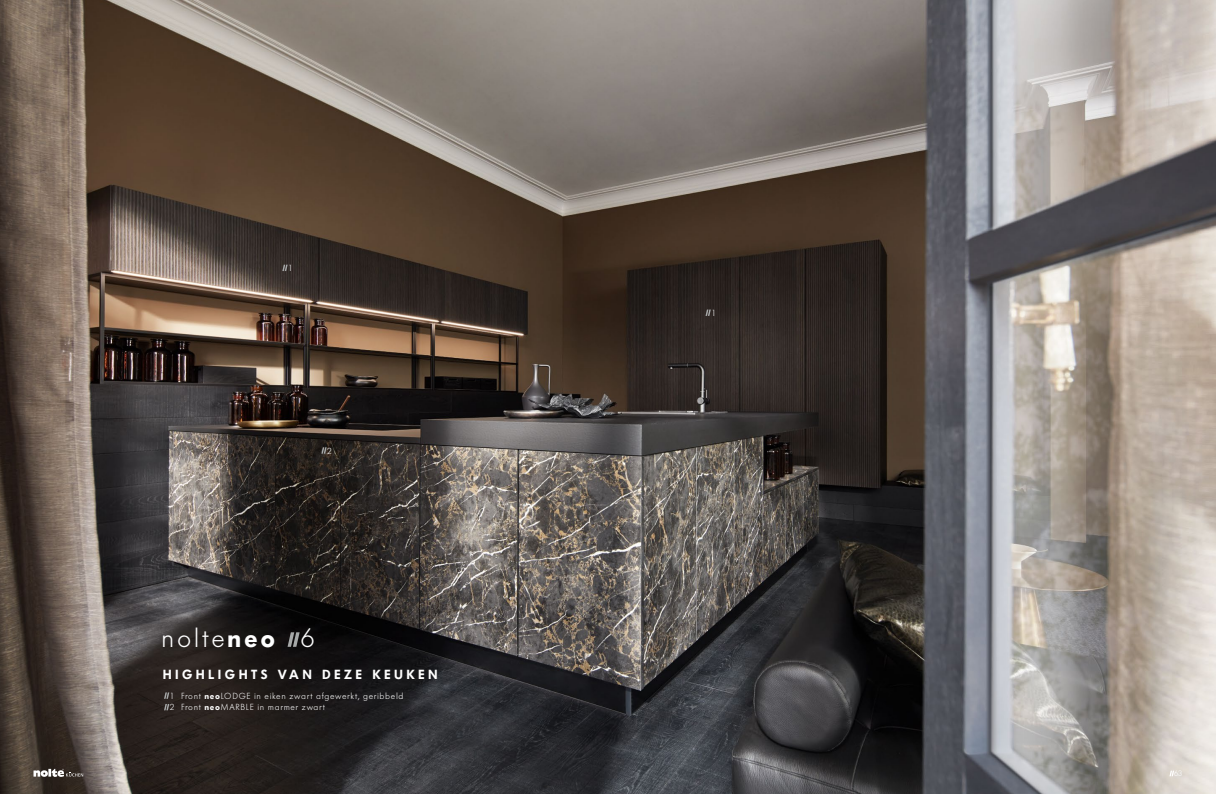
<style>
.page{position:relative;width:1216px;height:794px;background:#fff}
.page>*{position:absolute;margin:0;border:0;box-sizing:border-box;transform-origin:0 0}
.t1{font:300 26.25px "Futura BQ";letter-spacing:.1em;color:#fff}
.t2{font:600 13.12px "Futura BQ";letter-spacing:.26em;color:#fff}
.t3{font:300 8.75px/11.5px "Futura BQ";letter-spacing:.075em;color:#fff}
.s1{font-weight:600}
</style>
<div class="page">
<img style="left:0;top:0;width:1215px;height:794px">
<svg style="left:34px;top:769px;width:49px;height:8px"></svg>
<svg style="left:287px;top:632px;width:12px;height:15px"></svg>
<svg style="left:282px;top:265px;width:6px;height:6px"></svg>
<svg style="left:321px;top:447px;width:6px;height:7px"></svg>
<svg style="left:705px;top:309px;width:5px;height:7px"></svg>
<svg style="left:1169px;top:770px;width:5px;height:6px"></svg>
<svg style="left:164px;top:692px;width:5px;height:18px"></svg>
<p class="t3" style="left:288px;top:262px;width:6px">1</p>
<p class="t3" style="left:327px;top:445px;width:6px">2</p>
<h1 class="t1" style="left:161px;top:620px;width:154px">nolte<span class="s1">neo</span> 6</h1>
<h2 class="t2" style="left:163px;top:666px;width:276px">HIGHLIGHTS VAN DEZE KEUKEN</h2>
<p class="t3" style="left:170px;top:690px;width:235px">1 Front <span class="s1">neo</span>LODGE in eiken zwart afgewerkt, geribbeld<br>2 Front <span class="s1">neo</span>MARBLE in marmer zwart</p>
<p class="t3" style="left:711px;top:307px;width:6px">1</p>
</div>
